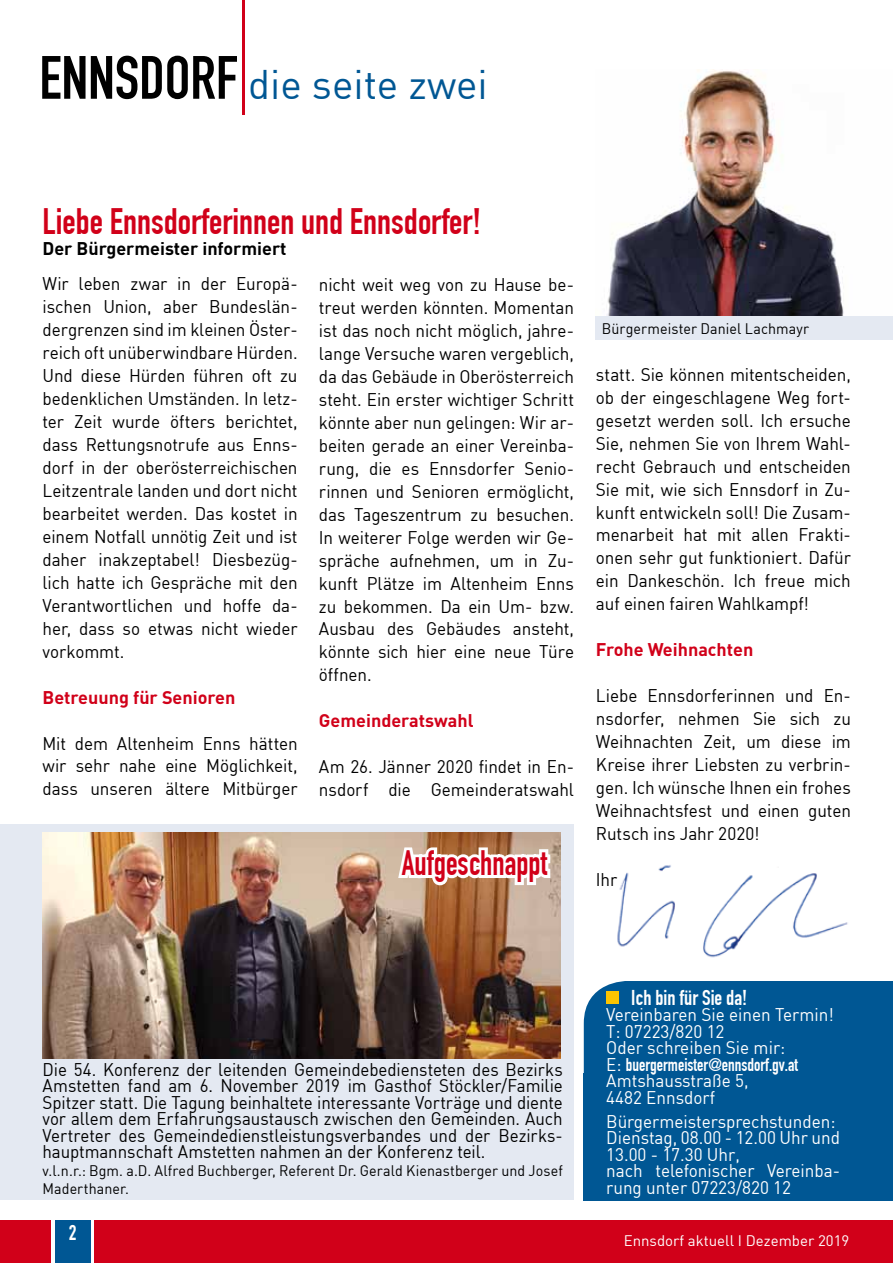
<style>
.page{position:relative;width:893px;height:1263px;background:#fff}
.page>*{position:absolute;margin:0;border:0;box-sizing:border-box;transform-origin:0 0}
.t1{font:60px "DIN Engschrift";color:#000}
.t2{font:40.5px "DIN";color:#005794}
.t3{font:36px "DIN Engschrift";color:#d10019}
.t4{font:34.5px "DIN Engschrift";color:#d10019;scale:.91 1}
.t5{font:21px "DIN Engschrift";color:#fff}
.t6{font:18px/23px "DIN";letter-spacing:-.005em;color:#000;text-align:justify;scale:.95 1}
.t7{font:18px/16.5px "DIN";letter-spacing:-.005em;color:#000;text-align:justify;scale:.94 1}
.t8{font:18px/16.5px "DIN";color:#fff;scale:.95 1}
.t9{font:700 18px "DIN";color:#d10019}
.t10{font:18px "DIN Engschrift";color:#fff;scale:.95 1}
.t11{font:700 18px "DIN";color:#000}
.t12{font:15px/18px "DIN";letter-spacing:.005em;color:#000;scale:.95 1}
.t13{font:15px "DIN";color:#fff}
.s1{font-family:"DIN"}
</style>
<div class="page">
<div style="left:0;top:1220px;width:893px;height:43px;background:#d10019"></div>
<div style="left:51px;top:1220px;width:43px;height:43px;background:linear-gradient(to bottom,#fff,#fff)"></div>
<div style="left:55px;top:1220px;width:35px;height:43px;background:#005794"></div>
<img style="left:617px;top:865px;width:231px;height:93px">
<div style="left:0;top:824px;width:573px;height:376px;background:#e4e9f2"></div>
<img style="left:43px;top:832px;width:518px;height:227px">
<hr style="left:242px;top:0;width:3px;height:115px;background:#d10019">
<div style="left:584px;top:981px;width:297px;height:179px;background:#005794;border-radius:43px"></div>
<div style="left:584px;top:1073px;width:309px;height:127px;background:#005794"></div>
<div style="left:737px;top:981px;width:156px;height:182px;background:#005794"></div>
<div style="left:606px;top:991px;width:13px;height:13px;background:#fcc400"></div>
<div style="left:596px;top:316px;width:297px;height:24px;background:#e4e9f2"></div>
<img style="left:607px;top:69px;width:237px;height:247px">
<svg style="left:395px;top:832px;width:158px;height:58px;background:#d4bba8"></svg>
<h1 class="t1" style="left:39px;top:43px;width:200px">ENNSDORF</h1>
<h2 class="t2" style="left:248px;top:59px;width:241px">die seite zwei</h2>
<h3 class="t3" style="left:43px;top:200px;width:440px">Liebe Ennsdorferinnen und Ennsdorfer!</h3>
<p class="t11" style="left:43px;top:237px;width:246px">Der Bürgermeister informiert</p>
<p class="t6" style="left:43px;top:272px;width:270px">Wir leben zwar in der Europä&shy;ischen Union, aber Bundeslän&shy;dergrenzen sind im kleinen Öster&shy;reich oft unüberwindbare Hürden.<br>Und diese Hürden führen oft zu bedenklichen Umständen. In letz&shy;ter Zeit wurde öfters berichtet, dass Rettungsnotrufe aus Enns&shy;dorf in der oberösterreichischen Leitzentrale landen und dort nicht bearbeitet werden. Das kostet in einem Notfall unnötig Zeit und ist daher inakzeptabel! Diesbezüg&shy;lich hatte ich Gespräche mit den Verantwortlichen und hoffe da&shy;her, dass so etwas nicht wieder vorkommt.</p>
<p class="t9" style="left:43px;top:685px;width:194px">Betreuung für Senioren</p>
<p class="t6" style="left:43px;top:731px;width:270px">Mit dem Altenheim Enns hätten wir sehr nahe eine Möglichkeit, dass unseren ältere Mitbürger</p>
<p class="t6" style="left:319px;top:273px;width:270px">nicht weit weg von zu Hause be&shy;treut werden könnten. Momentan ist das noch nicht möglich, jahre&shy;lange Versuche waren vergeblich, da das Gebäude in Oberösterreich steht. Ein erster wichtiger Schritt könnte aber nun gelingen: Wir ar&shy;beiten gerade an einer Vereinba&shy;rung, die es Ennsdorfer Senio&shy;rinnen und Senioren ermöglicht, das Tageszentrum zu besuchen.<br>In weiterer Folge werden wir Ge&shy;spräche aufnehmen, um in Zu&shy;kunft Plätze im Altenheim Enns zu bekommen. Da ein Um- bzw.<br>Ausbau des Gebäudes ansteht, könnte sich hier eine neue Türe öffnen.</p>
<p class="t9" style="left:319px;top:709px;width:156px">Gemeinderatswahl</p>
<p class="t6" style="left:319px;top:755px;width:270px">Am 26. Jänner 2020 findet in En&shy;nsdorf die Gemeinderatswahl</p>
<h3 class="t4" style="left:402px;top:843px;width:161px">Aufgeschnappt</h3>
<p class="t12" style="left:602px;top:319px;width:220px">Bürgermeister Daniel Lachmayr</p>
<p class="t6" style="left:596px;top:362px;width:270px">statt. Sie können mitentscheiden, ob der eingeschlagene Weg fort&shy;gesetzt werden soll. Ich ersuche Sie, nehmen Sie von Ihrem Wahl&shy;recht Gebrauch und entscheiden Sie mit, wie sich Ennsdorf in Zu&shy;kunft entwickeln soll! Die Zusam&shy;menarbeit hat mit allen Frakti&shy;onen sehr gut funktioniert. Dafür ein Dankeschön. Ich freue mich auf einen fairen Wahlkampf!</p>
<p class="t9" style="left:596px;top:638px;width:159px">Frohe Weihnachten</p>
<p class="t6" style="left:596px;top:684px;width:270px">Liebe Ennsdorferinnen und En&shy;nsdorfer, nehmen Sie sich zu Weihnachten Zeit, um diese im Kreise ihrer Liebsten zu verbrin&shy;gen. Ich wünsche Ihnen ein frohes Weihnachtsfest und einen guten Rutsch ins Jahr 2020!</p>
<p class="t6" style="left:596px;top:867px;width:24px">Ihr</p>
<p class="t7" style="left:43px;top:1060px;width:555px">Die 54. Konferenz der leitenden Gemeindebediensteten des Bezirks Amstetten fand am 6. November 2019 im Gasthof Stöckler/Familie Spitzer statt. Die Tagung beinhaltete interessante Vorträge und diente vor allem dem Erfahrungsaustausch zwischen den Gemeinden. Auch Vertreter des Gemeindedienstleistungsverbandes und der Bezirks&shy;hauptmannschaft Amstetten nahmen an der Konferenz teil.</p>
<p class="t12" style="left:43px;top:1161px;width:549px">v.l.n.r.: Bgm. a.D. Alfred Buchberger, Referent Dr. Gerald Kienastberger und Josef<br>Maderthaner.</p>
<p class="t5" style="left:69px;top:1220px;width:9px">2</p>
<p class="t5" style="left:631px;top:985px;width:117px">Ich bin für Sie da!</p>
<p class="t8" style="left:606px;top:1006px;width:241px">Vereinbaren Sie einen Termin!<br>T: 07223/820 12<br>Oder schreiben Sie mir:</p>
<p class="t10" style="left:606px;top:1054px;width:203px"><span class="s1">E:</span> buergermeister@ennsdorf.gv.at</p>
<p class="t8" style="left:606px;top:1072px;width:151px">Amtshausstraße 5,<br>4482 Ennsdorf</p>
<p class="t8" style="left:606px;top:1113px;width:248px">Bürgermeistersprechstunden:<br>Dienstag, 08.00 - 12.00 Uhr und<br>13.00 - 17.30 Uhr,<br>nach telefonischer Vereinba&shy;rung unter 07223/820 12</p>
<p class="t13" style="left:624px;top:1231px;width:227px">Ennsdorf aktuell I Dezember 2019</p>
</div>
